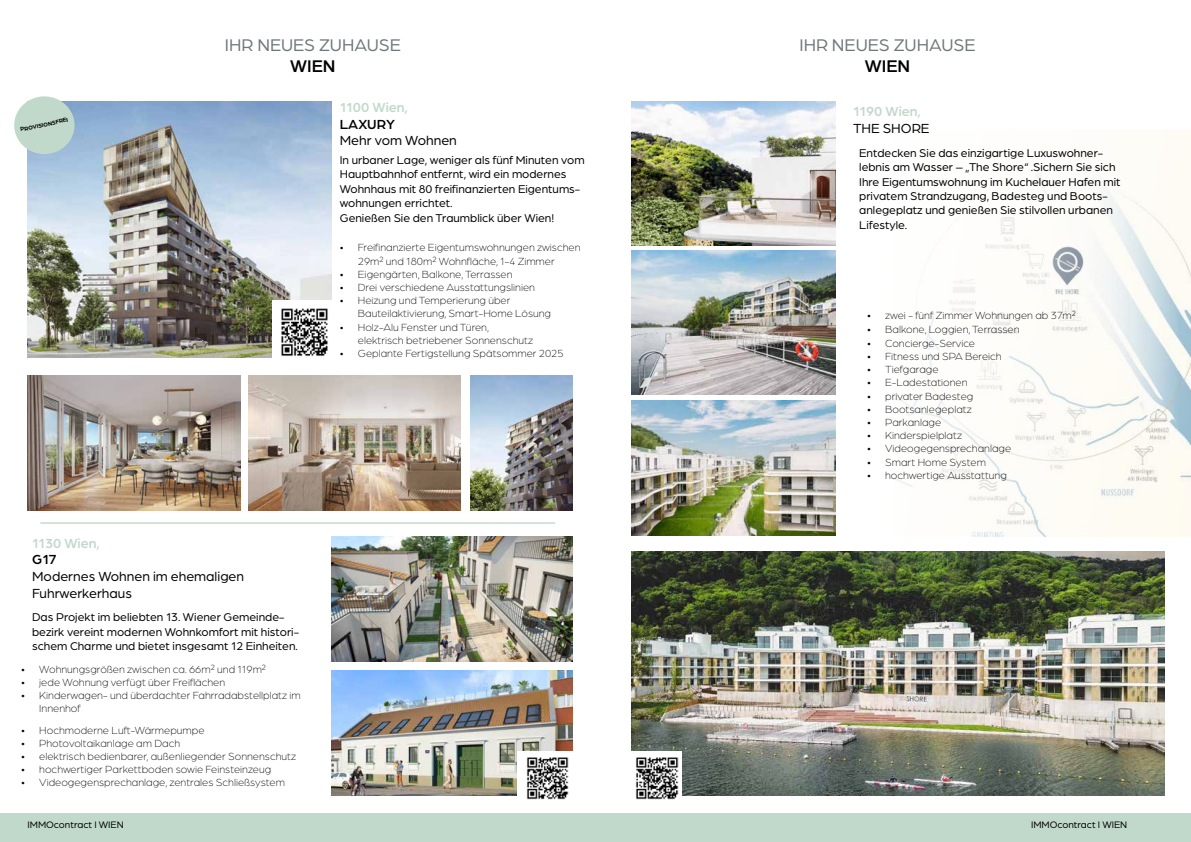
<style>
.page{position:relative;width:1191px;height:842px;background:#fff}
.page>*{position:absolute;margin:0;border:0;box-sizing:border-box;transform-origin:0 0}
.t1{font:18px "Arboria";color:#70777a}
.t2{font:500 18px "Arboria";color:#000}
.t3{font:14px/16.8px "Arboria";color:#000}
.t4{font:500 14px "Arboria";color:#c0d9ca}
.t5{font:500 14px "Arboria";color:#000}
.t6{font:12px/14.4px "Arboria";color:#000}
.t7{font:300 11px/13.2px "Arboria";color:#000}
.t8{font:10px "Arboria";color:#000}
.t9{font:700 6px "Arboria";color:#000}
</style>
<div class="page">
<img style="left:893px;top:172px;width:298px;height:364px">
<img style="left:27px;top:101px;width:305px;height:256px">
<div style="left:272px;top:300px;width:60px;height:63px;background:#fff"></div>
<img style="left:281px;top:308px;width:47px;height:48px">
<div style="left:0;top:814px;width:1191px;height:28px;background:#c0d9ca"></div>
<img style="left:27px;top:375px;width:213px;height:135px">
<img style="left:248px;top:375px;width:213px;height:135px">
<img style="left:631px;top:101px;width:204px;height:144px">
<img style="left:631px;top:552px;width:533px;height:244px">
<hr style="left:41px;top:522px;width:514px;height:2px;background:#c0d9ca">
<img style="left:470px;top:375px;width:103px;height:135px">
<img style="left:332px;top:536px;width:241px;height:125px">
<img style="left:332px;top:671px;width:241px;height:125px">
<div style="left:517px;top:751px;width:60px;height:48px;background:#fff"></div>
<img style="left:527px;top:757px;width:41px;height:42px">
<div style="left:14px;top:96px;width:61px;height:58px;background:#c0d9ca;border-radius:50%"></div>
<img style="left:631px;top:250px;width:204px;height:144px">
<img style="left:631px;top:400px;width:204px;height:136px">
<div style="left:621px;top:751px;width:60px;height:48px;background:#fff"></div>
<img style="left:636px;top:757px;width:42px;height:42px">
<p class="t9" style="left:20px;top:125px;width:50px;rotate:-12deg">PROVISIONSFREI</p>
<h1 class="t1" style="left:225px;top:33px;width:177px">IHR NEUES ZUHAUSE</h1>
<h1 class="t2" style="left:290px;top:54px;width:47px">WIEN</h1>
<p class="t4" style="left:340px;top:98px;width:69px">1100 Wien,</p>
<p class="t5" style="left:340px;top:114px;width:57px">LAXURY</p>
<p class="t3" style="left:340px;top:132px;width:118px">Mehr vom Wohnen</p>
<p class="t6" style="left:340px;top:152px;width:246px">In urbaner Lage, weniger als fünf Minuten vom Hauptbahnhof entfernt, wird ein modernes Wohnhaus mit 80 freifinanzierten Eigentums&shy;wohnungen errichtet.<br>Genießen Sie den Traumblick über Wien!</p>
<p class="t7" style="left:358px;top:241px;width:224px;text-indent:-18px">• Freifinanzierte Eigentumswohnungen zwischen<br>29m² und 180m² Wohnfläche, 1-4 Zimmer</p>
<p class="t7" style="left:340px;top:267px;width:174px">• Eigengärten, Balkone, Terrassen</p>
<p class="t7" style="left:340px;top:280px;width:197px">• Drei verschiedene Ausstattungslinien</p>
<p class="t7" style="left:358px;top:294px;width:195px;text-indent:-18px">• Heizung und Temperierung über<br>Bauteilaktivierung, Smart-Home Lösung</p>
<p class="t7" style="left:358px;top:320px;width:177px;text-indent:-18px">• Holz-Alu Fenster und Türen, elektrisch betriebener Sonnenschutz</p>
<p class="t7" style="left:340px;top:346px;width:225px">• Geplante Fertigstellung Spätsommer 2025</p>
<p class="t4" style="left:32px;top:533px;width:69px">1130 Wien,</p>
<p class="t5" style="left:32px;top:550px;width:26px">G17</p>
<p class="t3" style="left:32px;top:567px;width:213px">Modernes Wohnen im ehemaligen<br>Fuhrwerkerhaus</p>
<p class="t6" style="left:32px;top:610px;width:268px">Das Projekt im beliebten 13. Wiener Gemeinde&shy;bezirk vereint modernen Wohnkomfort mit histori&shy;schem Charme und bietet insgesamt 12 Einheiten.</p>
<p class="t7" style="left:21px;top:662px;width:246px">• Wohnungsgrößen zwischen ca. 66m² und 119m²</p>
<p class="t7" style="left:21px;top:675px;width:205px">• jede Wohnung verfügt über Freiflächen</p>
<p class="t7" style="left:39px;top:688px;width:263px;text-indent:-18px">• Kinderwagen- und überdachter Fahrradabstellplatz im<br>Innenhof</p>
<p class="t7" style="left:21px;top:723px;width:185px">• Hochmoderne Luft-Wärmepumpe</p>
<p class="t7" style="left:21px;top:736px;width:160px">• Photovoltaikanlage am Dach</p>
<p class="t7" style="left:21px;top:749px;width:276px">• elektrisch bedienbarer, außenliegender Sonnenschutz</p>
<p class="t7" style="left:21px;top:762px;width:251px">• hochwertiger Parkettboden sowie Feinsteinzeug</p>
<p class="t7" style="left:21px;top:776px;width:265px">• Videogegensprechanlage, zentrales Schließsystem</p>
<h1 class="t1" style="left:799px;top:33px;width:177px">IHR NEUES ZUHAUSE</h1>
<h1 class="t2" style="left:865px;top:54px;width:47px">WIEN</h1>
<p class="t4" style="left:853px;top:102px;width:69px">1190 Wien,</p>
<p class="t3" style="left:853px;top:119px;width:78px">THE SHORE</p>
<p class="t6" style="left:859px;top:145px;width:263px">Entdecken Sie das einzigartige Luxuswohner&shy;lebnis am Wasser – „The Shore“ .Sichern Sie sich Ihre Eigentumswohnung im Kuchelauer Hafen mit privatem Strandzugang, Badesteg und Boots&shy;anlegeplatz und genießen Sie stilvollen urbanen Lifestyle.</p>
<p class="t7" style="left:867px;top:309px;width:210px">• zwei - fünf Zimmer Wohnungen ab 37m²</p>
<p class="t7" style="left:867px;top:323px;width:154px">• Balkone, Loggien, Terrassen</p>
<p class="t7" style="left:867px;top:336px;width:109px">• Concierge-Service</p>
<p class="t7" style="left:867px;top:349px;width:136px">• Fitness und SPA Bereich</p>
<p class="t7" style="left:867px;top:362px;width:73px">• Tiefgarage</p>
<p class="t7" style="left:867px;top:376px;width:102px">• E-Ladestationen</p>
<p class="t7" style="left:867px;top:389px;width:108px">• privater Badesteg</p>
<p class="t7" style="left:867px;top:402px;width:106px">• Bootsanlegeplatz</p>
<p class="t7" style="left:867px;top:415px;width:76px">• Parkanlage</p>
<p class="t7" style="left:867px;top:428px;width:96px">• Kinderspielplatz</p>
<p class="t7" style="left:867px;top:442px;width:146px">• Videogegensprechanlage</p>
<p class="t7" style="left:867px;top:455px;width:120px">• Smart Home System</p>
<p class="t7" style="left:867px;top:468px;width:141px">• hochwertige Ausstattung</p>
<p class="t8" style="left:27px;top:818px;width:98px">IMMOcontract I WIEN</p>
<p class="t8" style="left:1031px;top:818px;width:98px">IMMOcontract I WIEN</p>
</div>
